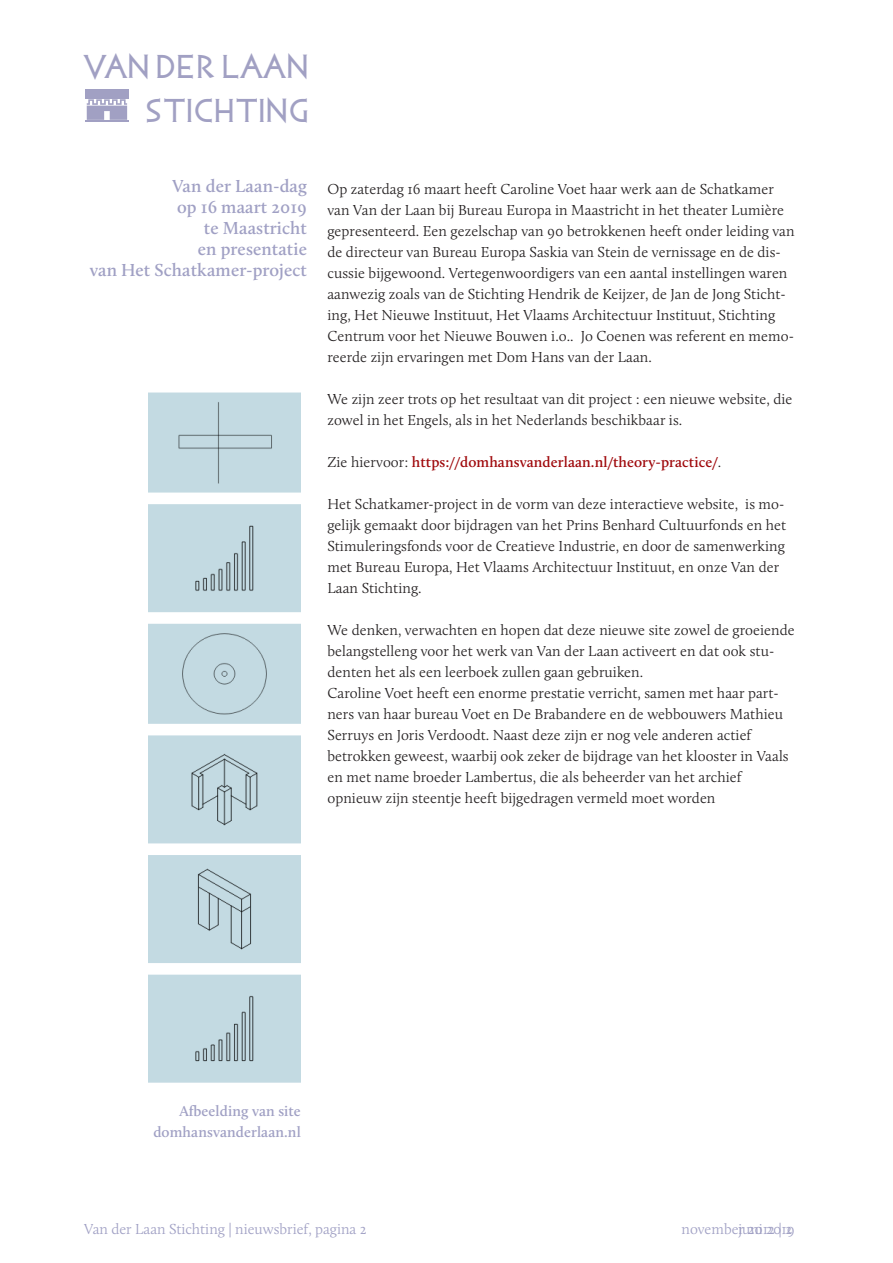
<style>
.page{position:relative;width:893px;height:1263px;background:#fff}
.page>*{position:absolute;margin:0;border:0;box-sizing:border-box;transform-origin:0 0}
.t1{font:30.15px/44.1px "Alfabet In Steen Dru Word";letter-spacing:-.03em;color:#a1a0c3;text-align:right}
.t2{font:600 18px/21px "Calluna";letter-spacing:.005em;color:#a0a0c4;text-align:right}
.t3{font:300 15px/21px "Calluna";letter-spacing:.005em;color:#231f20}
.t4{font:300 15px "Calluna";color:#a0a0c4}
.t5{font:600 15px "Calluna";letter-spacing:.005em;color:#9f090c}
.t6{font:600 15px/21px "Calluna";letter-spacing:.005em;color:#a0a0c4;text-align:right}
.s1{font-weight:300;color:#231f20}
</style>
<div class="page">
<hr style="left:85px;top:121px;width:44px;height:1px;background:#a1a0c3">
<div style="left:85px;top:89px;width:44px;height:10px;background:#a1a0c3"></div>
<svg style="left:87px;top:99px;width:40px;height:21px"></svg>
<img style="left:149px;top:392px;width:152px;height:691px">
<h1 class="t1" style="left:85px;top:44px;width:228px">VAN DER LAAN<br>STICHTING</h1>
<p class="t2" style="left:90px;top:177px;width:219px">Van der Laan-dag<br>op 16 maart 2019<br>te Maastricht<br>en presentatie<br>van Het Schatkamer-project</p>
<p class="t3" style="left:327px;top:180px;width:469px">Op zaterdag 16 maart heeft Caroline Voet haar werk aan de Schatkamer van Van der Laan bij Bureau Europa in Maastricht in het theater Lumière gepresenteerd. Een gezelschap van 90 betrokkenen heeft onder leiding van de directeur van Bureau Europa Saskia van Stein de vernissage en de dis&shy;cussie bijgewoond. Vertegenwoordigers van een aantal instellingen waren aanwezig zoals van de Stichting Hendrik de Keijzer, de Jan de Jong Sticht&shy;ing, Het Nieuwe Instituut, Het Vlaams Architectuur Instituut, Stichting Centrum voor het Nieuwe Bouwen i.o.. Jo Coenen was referent en memo&shy;reerde zijn ervaringen met Dom Hans van der Laan.</p>
<p class="t3" style="left:327px;top:390px;width:467px">We zijn zeer trots op het resultaat van dit project : een nieuwe website, die zowel in het Engels, als in het Nederlands beschikbaar is.</p>
<p class="t5" style="left:327px;top:456px;width:395px"><span class="s1">Zie hiervoor:</span> https://domhansvanderlaan.nl/theory-practice/<span class="s1">.</span></p>
<p class="t3" style="left:327px;top:495px;width:460px">Het Schatkamer-project in de vorm van deze interactieve website, is mo&shy;gelijk gemaakt door bijdragen van het Prins Benhard Cultuurfonds en het Stimuleringsfonds voor de Creatieve Industrie, en door de samenwerking met Bureau Europa, Het Vlaams Architectuur Instituut, en onze Van der Laan Stichting.</p>
<p class="t3" style="left:327px;top:621px;width:469px">We denken, verwachten en hopen dat deze nieuwe site zowel de groeiende belangstelleng voor het werk van Van der Laan activeert en dat ook stu&shy;denten het als een leerboek zullen gaan gebruiken.<br>Caroline Voet heeft een enorme prestatie verricht, samen met haar part&shy;ners van haar bureau Voet en De Brabandere en de webbouwers Mathieu Serruys en Joris Verdoodt. Naast deze zijn er nog vele anderen actief betrokken geweest, waarbij ook zeker de bijdrage van het klooster in Vaals en met name broeder Lambertus, die als beheerder van het archief opnieuw zijn steentje heeft bijgedragen vermeld moet worden</p>
<p class="t6" style="left:153px;top:1101px;width:149px">Afbeelding van site domhansvanderlaan.nl</p>
<p class="t4" style="left:84px;top:1223px;width:284px">Van der Laan Stichting | nieuwsbrief, pagina 2</p>
<p class="t4" style="left:738px;top:1223px;width:58px">juni 2019</p>
<p class="t4" style="left:681px;top:1223px;width:112px">november 2012 | 2</p>
</div>
